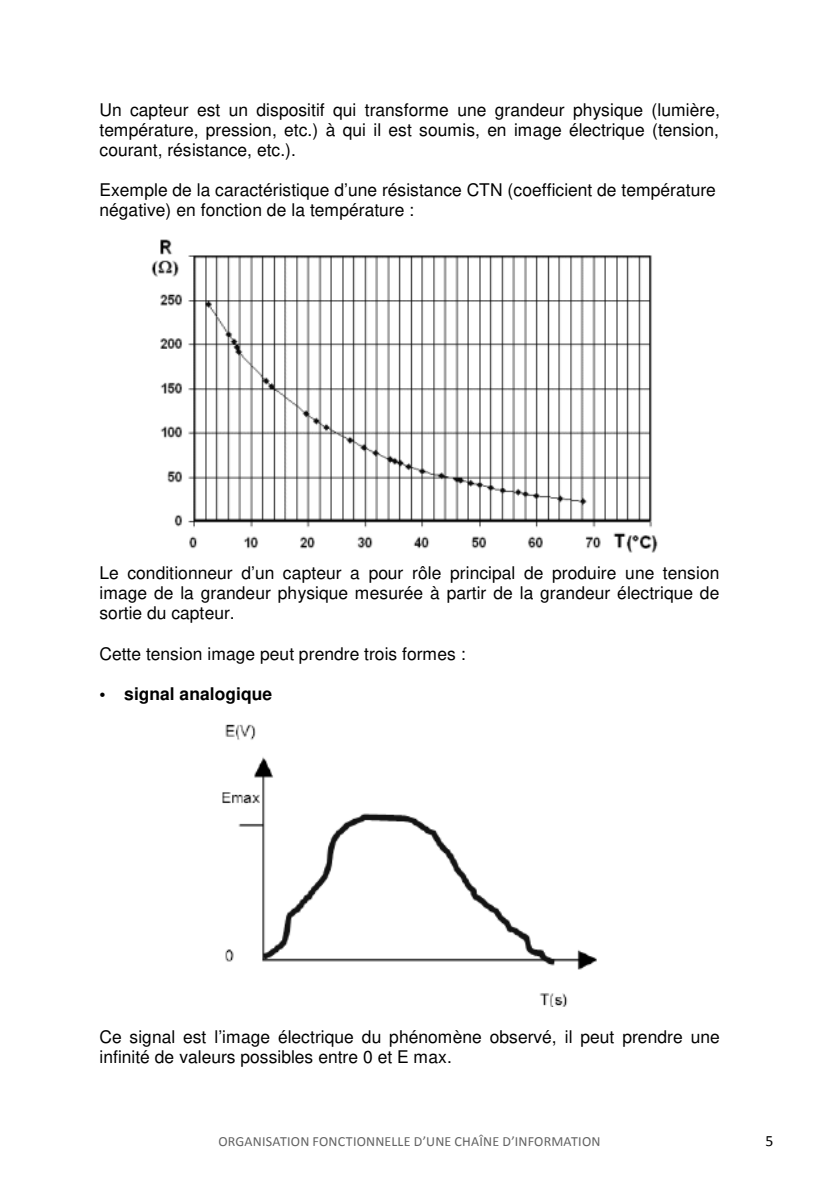
<style>
.page{position:relative;width:819px;height:1191px;background:#fff}
.page>*{position:absolute;margin:0;border:0;box-sizing:border-box;transform-origin:0 0}
.t1{font:17.5px/20.1px "Helvetica";color:#000;text-align:justify}
.t2{font:700 17.5px "Helvetica";color:#000}
.t3{font:15.75px "Calibri";color:#000}
.t4{font:14px "Calibri";letter-spacing:.015em;color:#636363}
</style>
<div class="page">
<img style="left:151px;top:239px;width:507px;height:314px">
<img style="left:222px;top:724px;width:374px;height:282px">
<p class="t1" style="left:99px;top:101px;width:621px">Un capteur est un dispositif qui transforme une grandeur physique (lumière, température, pression, etc.) à qui il est soumis, en image électrique (tension, courant, résistance, etc.).</p>
<p class="t1" style="left:99px;top:181px;width:618px">Exemple de la caractéristique d’une résistance CTN (coefficient de température négative) en fonction de la température :</p>
<p class="t1" style="left:99px;top:564px;width:621px">Le conditionneur d’un capteur a pour rôle principal de produire une tension image de la grandeur physique mesurée à partir de la grandeur électrique de sortie du capteur.</p>
<p class="t1" style="left:99px;top:645px;width:367px">Cette tension image peut prendre trois formes :</p>
<p class="t2" style="left:99px;top:686px;width:174px">• signal analogique</p>
<p class="t1" style="left:99px;top:1028px;width:622px">Ce signal est l’image électrique du phénomène observé, il peut prendre une infinité de valeurs possibles entre 0 et E max.</p>
<p class="t4" style="left:218px;top:1132px;width:319px">ORGANISATION FONCTIONNELLE D’UNE CHAÎNE D’INFORMAT</p>
<p class="t4" style="left:578px;top:1132px;width:24px">ION</p>
<p class="t3" style="left:765px;top:1131px;width:9px">5</p>
</div>
